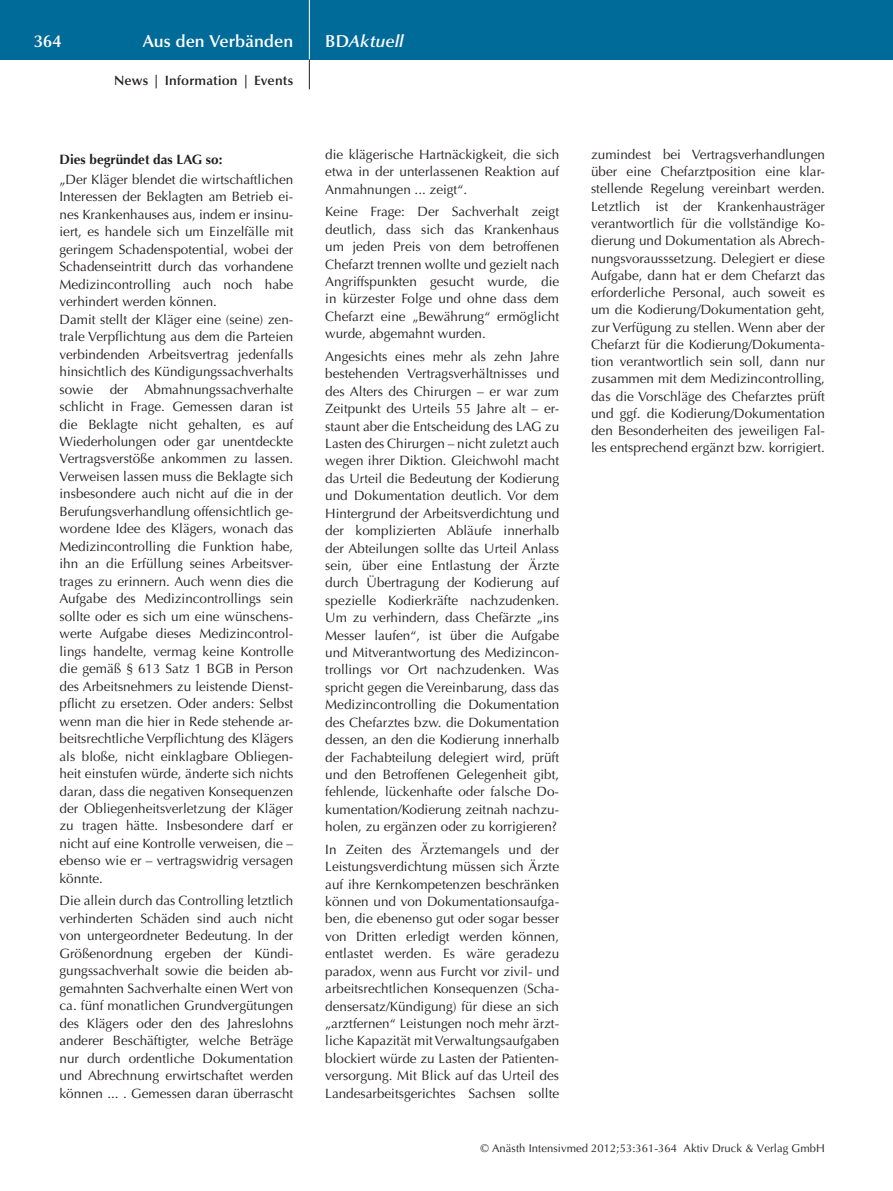
<style>
.page{position:relative;width:893px;height:1191px;background:#fff}
.page>*{position:absolute;margin:0;border:0;box-sizing:border-box;transform-origin:0 0}
.t1{font:600 17.25px "Optima";color:#fff}
.t2{font:italic 600 17.25px "Optima";letter-spacing:.005em;color:#fff}
.t3{font:13.5px/17.4px "Optima";color:#231f20;text-align:justify}
.t4{font:600 13.5px "Optima";letter-spacing:.01em;color:#231f20}
.t5{font:700 13.5px "Optima";color:#231f20}
.t6{font:11.25px "Optima";letter-spacing:.005em;color:#231f20}
.s1{font-style:normal}
</style>
<div class="page">
<div style="left:0;top:0;width:893px;height:60px;background:#006b98"></div>
<hr style="left:309px;top:0;width:1px;height:60px;background:#fff">
<svg style="left:309px;top:60px;width:1px;height:29px"></svg>
<p class="t1" style="left:34px;top:31px;width:29px">364</p>
<p class="t1" style="left:143px;top:31px;width:152px">Aus den Verbänden</p>
<p class="t2" style="left:325px;top:31px;width:80px"><span class="s1">BD</span>Aktuell</p>
<p class="t4" style="left:114px;top:73px;width:181px">News | Information | Events</p>
<p class="t5" style="left:60px;top:152px;width:164px">Dies begründet das LAG so:</p>
<p class="t3" style="left:60px;top:171px;width:235px;text-align:left">„Der Kläger blendet die wirtschaftlichen Interessen der Beklagten am Betrieb ei&shy;nes Krankenhauses aus, indem er insinu&shy;iert, es handele sich um Einzelfälle mit geringem Schadenspotential, wobei der Schadenseintritt durch das vorhandene Medizincontrolling auch noch habe verhindert werden können.<br>Damit stellt der Kläger eine (seine) zen&shy;trale Verpflichtung aus dem die Parteien verbindenden Arbeitsvertrag jedenfalls hinsichtlich des Kündigungssachverhalts sowie der Abmahnungssachverhalte schlicht in Frage. Gemessen daran ist die Beklagte nicht gehalten, es auf Wiederholungen oder gar unentdeckte Vertragsverstöße ankommen zu lassen.<br>Verweisen lassen muss die Beklagte sich insbesondere auch nicht auf die in der Berufungsverhandlung offensichtlich ge&shy;wordene Idee des Klägers, wonach das Medizincontrolling die Funktion habe, ihn an die Erfüllung seines Arbeitsver&shy;trages zu erinnern. Auch wenn dies die Aufgabe des Medizincontrollings sein sollte oder es sich um eine wünschens&shy;werte Aufgabe dieses Medizincontrol&shy;lings handelte, vermag keine Kontrolle die gemäß § 613 Satz 1 BGB in Person des Arbeitsnehmers zu leistende Dienst&shy;pflicht zu ersetzen. Oder anders: Selbst wenn man die hier in Rede stehende ar&shy;beitsrechtliche Verpflichtung des Klägers als bloße, nicht einklagbare Obliegen&shy;heit einstufen würde, änderte sich nichts daran, dass die negativen Konsequenzen der Obliegenheitsverletzung der Kläger zu tragen hätte. Insbesondere darf er nicht auf eine Kontrolle verweisen, die – ebenso wie er – vertragswidrig versagen könnte.</p>
<p class="t3" style="left:60px;top:892px;width:235px">Die allein durch das Controlling letztlich verhinderten Schäden sind auch nicht von untergeordneter Bedeutung. In der Größenordnung ergeben der Kündi&shy;gungssachverhalt sowie die beiden ab&shy;gemahnten Sachverhalte einen Wert von ca. fünf monatlichen Grundvergütungen des Klägers oder den des Jahreslohns anderer Beschäftigter, welche Beträge nur durch ordentliche Dokumentation und Abrechnung erwirtschaftet werden können ... . Gemessen daran überrascht</p>
<p class="t3" style="left:325px;top:146px;width:235px">die klägerische Hartnäckigkeit, die sich etwa in der unterlassenen Reaktion auf Anmahnungen ... zeigt“.</p>
<p class="t3" style="left:325px;top:203px;width:235px">Keine Frage: Der Sachverhalt zeigt deutlich, dass sich das Krankenhaus um jeden Preis von dem betroffenen Chefarzt trennen wollte und gezielt nach Angriffspunkten gesucht wurde, die in kürzester Folge und ohne dass dem Chefarzt eine „Bewährung“ ermöglicht wurde, abgemahnt wurden.</p>
<p class="t3" style="left:325px;top:348px;width:235px">Angesichts eines mehr als zehn Jahre bestehenden Vertragsverhältnisses und des Alters des Chirurgen – er war zum Zeitpunkt des Urteils 55 Jahre alt – er&shy;staunt aber die Entscheidung des LAG zu Lasten des Chirurgen – nicht zuletzt auch wegen ihrer Diktion. Gleichwohl macht das Urteil die Bedeutung der Kodierung und Dokumentation deutlich. Vor dem Hintergrund der Arbeitsverdichtung und der komplizierten Abläufe innerhalb der Abteilungen sollte das Urteil Anlass sein, über eine Entlastung der Ärzte durch Übertragung der Kodierung auf spezielle Kodierkräfte nachzudenken.<br>Um zu verhindern, dass Chefärzte „ins Messer laufen“, ist über die Aufgabe und Mitverantwortung des Medizincon&shy;trollings vor Ort nachzudenken. Was spricht gegen die Vereinbarung, dass das Medizincontrolling die Dokumentation des Chefarztes bzw. die Dokumentation dessen, an den die Kodierung innerhalb der Fachabteilung delegiert wird, prüft und den Betroffenen Gelegenheit gibt, fehlende, lückenhafte oder falsche Do&shy;kumentation/Kodierung zeitnah nachzu&shy;holen, zu ergänzen oder zu korrigieren?</p>
<p class="t3" style="left:325px;top:840px;width:235px">In Zeiten des Ärztemangels und der Leistungsverdichtung müssen sich Ärzte auf ihre Kernkompetenzen beschränken können und von Dokumentationsaufga&shy;ben, die ebenenso gut oder sogar besser von Dritten erledigt werden können, entlastet werden. Es wäre geradezu paradox, wenn aus Furcht vor zivil- und arbeitsrechtlichen Konsequenzen (Scha&shy;densersatz/Kündigung) für diese an sich „arztfernen“ Leistungen noch mehr ärzt&shy;liche Kapazität mit Verwaltungsaufgaben blockiert würde zu Lasten der Patienten&shy;versorgung. Mit Blick auf das Urteil des Landesarbeitsgerichtes Sachsen sollte</p>
<p class="t3" style="left:591px;top:146px;width:235px">zumindest bei Vertragsverhandlungen über eine Chefarztposition eine klar&shy;stellende Regelung vereinbart werden.<br>Letztlich ist der Krankenhausträger verantwortlich für die vollständige Ko&shy;dierung und Dokumentation als Abrech&shy;nungsvorausssetzung. Delegiert er diese Aufgabe, dann hat er dem Chefarzt das erforderliche Personal, auch soweit es um die Kodierung/Dokumentation geht, zur Verfügung zu stellen. Wenn aber der Chefarzt für die Kodierung/Dokumenta&shy;tion verantwortlich sein soll, dann nur zusammen mit dem Medizincontrolling, das die Vorschläge des Chefarztes prüft und ggf. die Kodierung/Dokumentation den Besonderheiten des jeweiligen Fal&shy;les entsprechend ergänzt bzw. korrigiert.</p>
<p class="t6" style="left:480px;top:1142px;width:346px">© Anästh Intensivmed 2012;53:361-364 Aktiv Druck &amp; Verlag GmbH</p>
</div>
